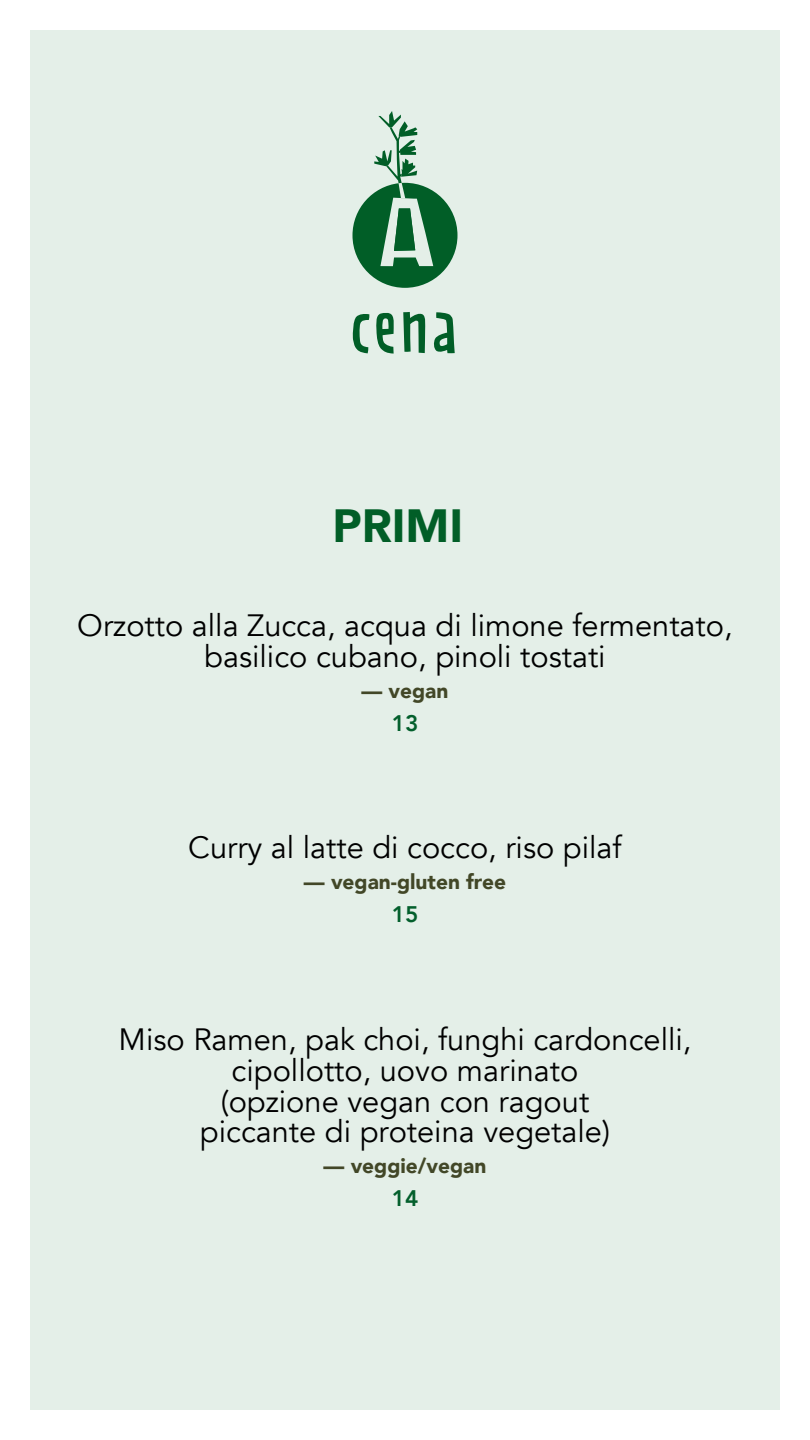
<style>
.page{position:relative;width:810px;height:1440px;background:#fff}
.page>*{position:absolute;margin:0;border:0;box-sizing:border-box;transform-origin:0 0}
.t1{font:70.5px "Prater Block Two Fill";color:#015e27}
.t2{font:900 46.5px "Avenir";color:#015e27}
.t3{font:30.83px/30.7px "Avenir";color:#000;text-align:center}
.t4{font:800 22.5px "Avenir";color:#035f2c}
.t5{font:900 20.85px "Avenir";color:#424727}
</style>
<div class="page">
<div style="left:30px;top:30px;width:750px;height:1380px;background:#e4efe8"></div>
<svg style="left:352px;top:111px;width:106px;height:177px;background:#85b297"></svg>
<h1 class="t1" style="left:350px;top:284px;width:117px">cena</h1>
<h2 class="t2" style="left:332px;top:486px;width:132px">PRIMI</h2>
<p class="t3" style="left:77px;top:611px;width:657px">Orzotto alla Zucca, acqua di limone fermentato, basilico cubano, pinoli tostati</p>
<p class="t5" style="left:362px;top:672px;width:88px">— vegan</p>
<p class="t4" style="left:392px;top:705px;width:28px">13</p>
<p class="t3" style="left:188px;top:833px;width:435px">Curry al latte di cocco, riso pilaf</p>
<p class="t5" style="left:304px;top:864px;width:204px">— vegan-gluten free</p>
<p class="t4" style="left:392px;top:897px;width:28px">15</p>
<p class="t3" style="left:119px;top:1025px;width:574px">Miso Ramen, pak choi, funghi cardoncelli, cipollotto, uovo marinato<br>(opzione vegan con ragout<br>piccante di proteina vegetale)</p>
<p class="t5" style="left:324px;top:1148px;width:164px">— veggie/vegan</p>
<p class="t4" style="left:392px;top:1181px;width:28px">14</p>
</div>
